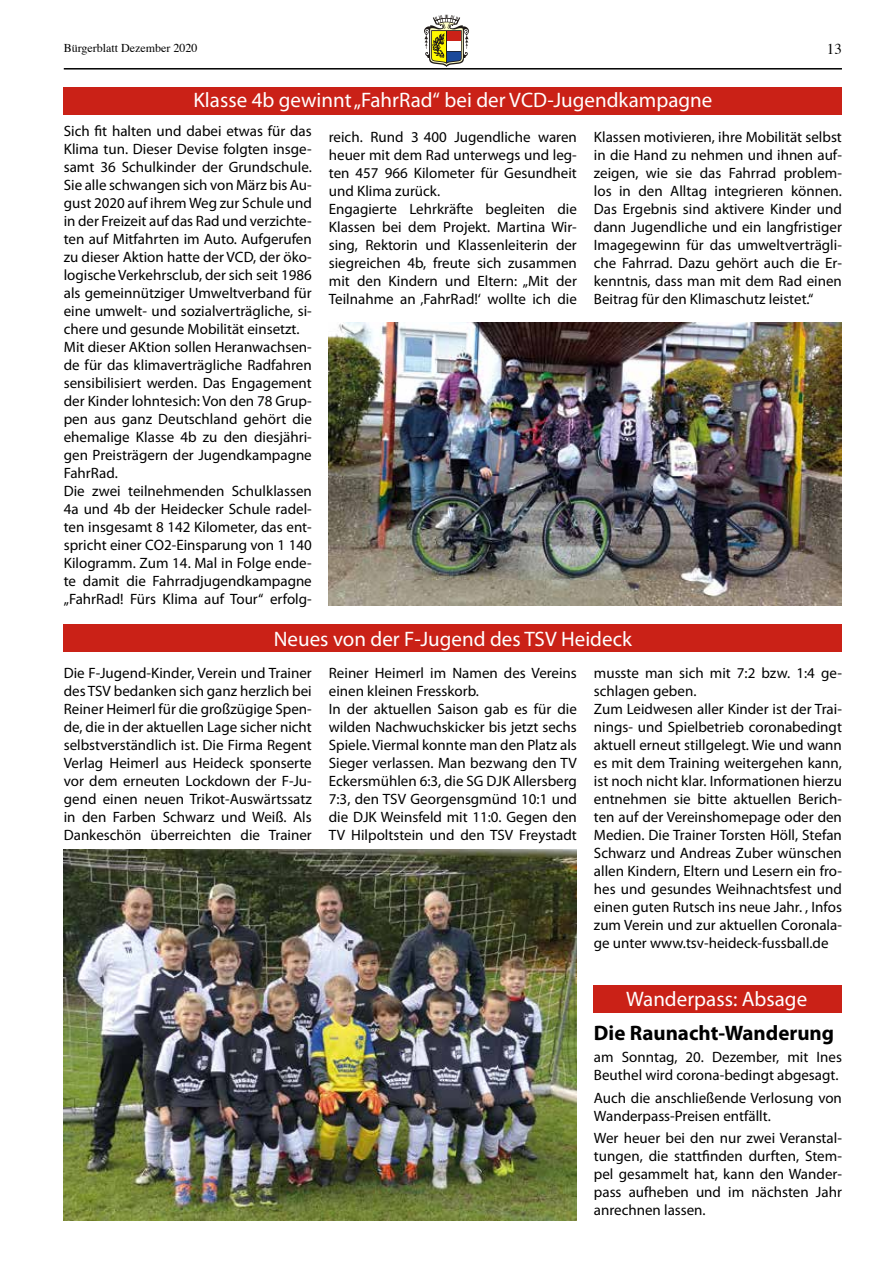
<style>
.page{position:relative;width:893px;height:1263px;background:#fff}
.page>*{position:absolute;margin:0;border:0;box-sizing:border-box;transform-origin:0 0}
.t1{font:21px "Myriad Pro";color:#fff}
.t2{font:700 21px "Myriad Pro";color:#000}
.t3{font:15px/18px "Myriad Pro";color:#000}
.t4{font:15px "Times";color:#000}
.t5{font:12px "Times";color:#000}
</style>
<div class="page">
<hr style="left:64px;top:68px;width:778px;height:2px;background:#000">
<svg style="left:424px;top:15px;width:45px;height:52px"></svg>
<img style="left:329px;top:322px;width:513px;height:283px">
<div style="left:64px;top:87px;width:778px;height:28px;background:#ca2117"></div>
<img style="left:64px;top:849px;width:513px;height:371px">
<div style="left:64px;top:624px;width:778px;height:28px;background:#ca2117"></div>
<div style="left:594px;top:985px;width:248px;height:28px;background:#ca2117"></div>
<p class="t5" style="left:64px;top:36px;width:135px">Bürgerblatt Dezember 2020</p>
<p class="t4" style="left:827px;top:35px;width:17px">13</p>
<h1 class="t1" style="left:193px;top:87px;width:520px">Klasse 4b gewinnt „FahrRad“ bei der VCD-Jugendkampagne</h1>
<p class="t3" style="left:64px;top:122px;width:250px">Sich fit halten und dabei etwas für das Klima tun. Dieser Devise folgten insge&shy;samt 36 Schulkinder der Grundschule.<br>Sie alle schwangen sich von März bis Au&shy;gust 2020 auf ihrem Weg zur Schule und in der Freizeit auf das Rad und verzichte&shy;ten auf Mitfahrten im Auto. Aufgerufen zu dieser Aktion hatte der VCD, der öko&shy;logische Verkehrsclub, der sich seit 1986 als gemeinnütziger Umweltverband für eine umwelt- und sozialverträgliche, si&shy;chere und gesunde Mobilität einsetzt.<br>Mit dieser AKtion sollen Heranwachsen&shy;de für das klimaverträgliche Radfahren sensibilisiert werden. Das Engagement der Kinder lohntesich: Von den 78 Grup&shy;pen aus ganz Deutschland gehört die ehemalige Klasse 4b zu den diesjähri&shy;gen Preisträgern der Jugendkampagne FahrRad.<br>Die zwei teilnehmenden Schulklassen 4a und 4b der Heidecker Schule radel&shy;ten insgesamt 8 142 Kilometer, das ent&shy;spricht einer CO2-Einsparung von 1 140<br>Kilogramm. Zum 14. Mal in Folge ende&shy;te damit die Fahrradjugendkampagne „FahrRad! Fürs Klima auf Tour“ erfolg-</p>
<p class="t3" style="left:329px;top:128px;width:250px">reich. Rund 3 400 Jugendliche waren heuer mit dem Rad unterwegs und leg&shy;ten 457 966 Kilometer für Gesundheit und Klima zurück.<br>Engagierte Lehrkräfte begleiten die Klassen bei dem Projekt. Martina Wir&shy;sing, Rektorin und Klassenleiterin der siegreichen 4b, freute sich zusammen mit den Kindern und Eltern: „Mit der Teilnahme an ‚FahrRad!‘ wollte ich die</p>
<p class="t3" style="left:594px;top:128px;width:250px;text-align:justify">Klassen motivieren, ihre Mobilität selbst in die Hand zu nehmen und ihnen auf&shy;zeigen, wie sie das Fahrrad problem&shy;los in den Alltag integrieren können.<br>Das Ergebnis sind aktivere Kinder und dann Jugendliche und ein langfristiger Imagegewinn für das umweltverträgli&shy;che Fahrrad. Dazu gehört auch die Er&shy;kenntnis, dass man mit dem Rad einen Beitrag für den Klimaschutz leistet.“</p>
<h1 class="t1" style="left:274px;top:626px;width:360px">Neues von der F-Jugend des TSV Heideck</h1>
<p class="t3" style="left:594px;top:663px;width:250px">musste man sich mit 7:2 bzw. 1:4 ge&shy;schlagen geben.<br>Zum Leidwesen aller Kinder ist der Trai&shy;nings- und Spielbetrieb coronabedingt aktuell erneut stillgelegt. Wie und wann es mit dem Training weitergehen kann, ist noch nicht klar. Informationen hierzu entnehmen sie bitte aktuellen Berich&shy;ten auf der Vereinshomepage oder den Medien. Die Trainer Torsten Höll, Stefan Schwarz und Andreas Zuber wünschen allen Kindern, Eltern und Lesern ein fro&shy;hes und gesundes Weihnachtsfest und einen guten Rutsch ins neue Jahr. , Infos zum Verein und zur aktuellen Coronala&shy;ge unter www.tsv-heideck-fussball.de</p>
<p class="t3" style="left:64px;top:663px;width:250px;text-align:justify">Die F-Jugend-Kinder, Verein und Trainer des TSV bedanken sich ganz herzlich bei Reiner Heimerl für die großzügige Spen&shy;de, die in der aktuellen Lage sicher nicht selbstverständlich ist. Die Firma Regent Verlag Heimerl aus Heideck sponserte vor dem erneuten Lockdown der F-Ju&shy;gend einen neuen Trikot-Auswärtssatz in den Farben Schwarz und Weiß. Als Dankeschön überreichten die Trainer</p>
<p class="t3" style="left:329px;top:663px;width:250px">Reiner Heimerl im Namen des Vereins einen kleinen Fresskorb.<br>In der aktuellen Saison gab es für die wilden Nachwuchskicker bis jetzt sechs Spiele. Viermal konnte man den Platz als Sieger verlassen. Man bezwang den TV Eckersmühlen 6:3, die SG DJK Allersberg 7:3, den TSV Georgensgmünd 10:1 und die DJK Weinsfeld mit 11:0. Gegen den TV Hilpoltstein und den TSV Freystadt</p>
<h1 class="t1" style="left:626px;top:986px;width:183px">Wanderpass: Absage</h1>
<h1 class="t2" style="left:594px;top:1019px;width:242px">Die Raunacht-Wanderung</h1>
<p class="t3" style="left:594px;top:1048px;width:250px">am Sonntag, 20. Dezember, mit Ines<br>Beuthel wird corona-bedingt abgesagt.</p>
<p class="t3" style="left:594px;top:1088px;width:250px">Auch die anschließende Verlosung von<br>Wanderpass-Preisen entfällt.</p>
<p class="t3" style="left:594px;top:1128px;width:250px;text-align:justify">Wer heuer bei den nur zwei Veranstal&shy;tungen, die stattfinden durften, Stem&shy;pel gesammelt hat, kann den Wander&shy;pass aufheben und im nächsten Jahr anrechnen lassen.</p>
</div>
